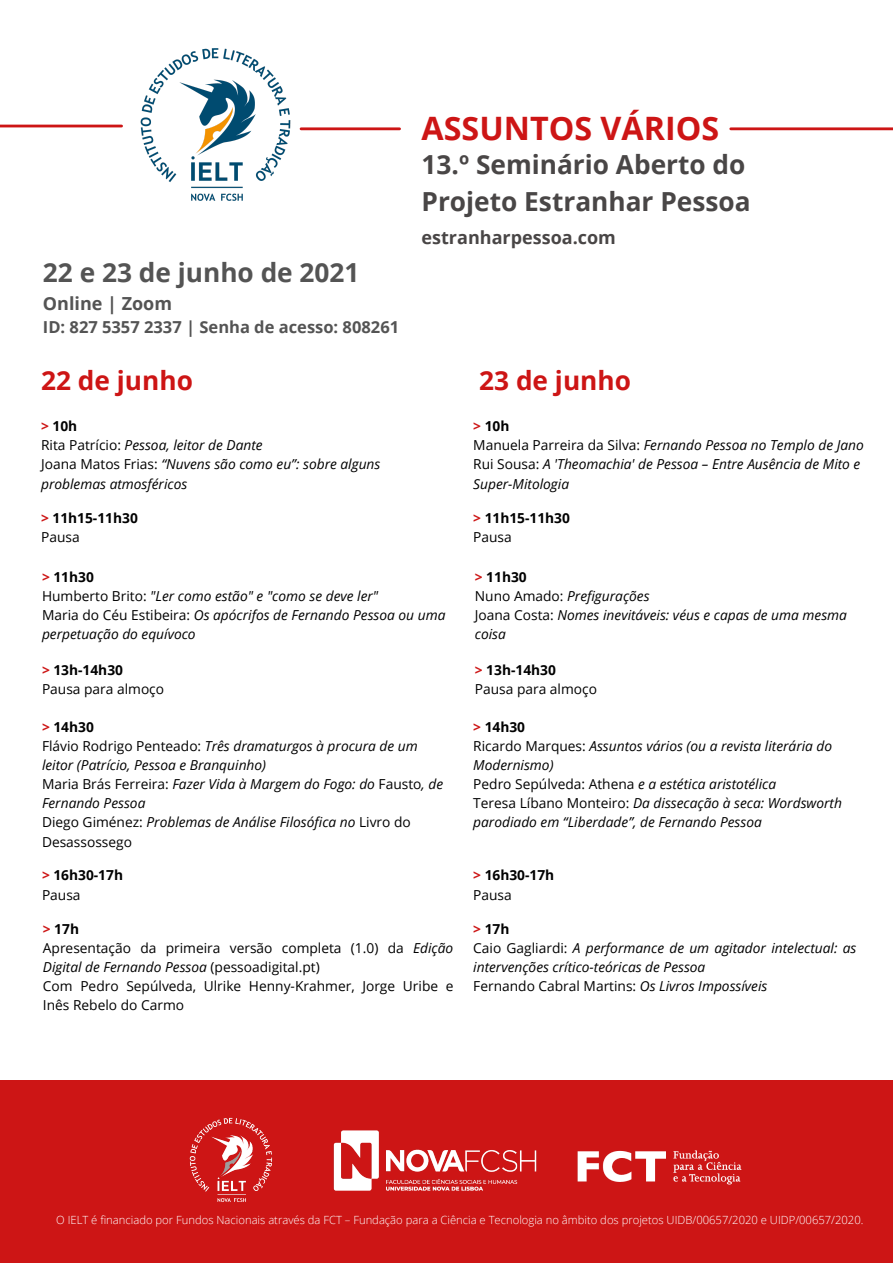
<style>
.page{position:relative;width:893px;height:1263px;background:#fff}
.page>*{position:absolute;margin:0;border:0;box-sizing:border-box;transform-origin:0 0}
.t1{font:700 32.25px "Open Sans";color:#cd1515}
.t2{font:700 26.25px/36.6px "Open Sans";color:#494646}
.t3{font:700 26.25px "Open Sans";color:#545454}
.t4{font:700 26.25px "Open Sans";color:#cd1515}
.t5{font:700 18px "Open Sans";color:#494646}
.t6{font:700 18px "Open Sans";color:#545454}
.t7{font:700 16.5px "Open Sans";color:#545454}
.t8{font:italic 13.73px/19.1px "Open Sans";color:#000}
.t9{font:13.73px/19.1px "Open Sans";color:#000}
.t10{font:700 13.73px "Open Sans";color:#000}
.t11{font:300 11.25px "Open Sans";color:#fff}
.s1{color:#cd1515}
.s2{font-style:normal}
.s3{font-style:italic}
</style>
<div class="page">
<div style="left:0;top:1079px;width:893px;height:184px;background:#cd1515"></div>
<hr style="left:0;top:125px;width:122px;height:2px;background:#cd1515">
<img style="left:140px;top:48px;width:167px;height:153px">
<img style="left:189px;top:1117px;width:84px;height:85px">
<img style="left:333px;top:1130px;width:204px;height:61px">
<img style="left:577px;top:1150px;width:165px;height:35px">
<hr style="left:301px;top:127px;width:98px;height:3px;background:#cd1515">
<hr style="left:731px;top:127px;width:162px;height:3px;background:#cd1515">
<p class="t1" style="left:421px;top:105px;width:299px">ASSUNTOS VÁRIOS</p>
<p class="t2" style="left:421px;top:146px;width:330px">13.º Seminário Aberto do<br>Projeto Estranhar Pessoa</p>
<p class="t5" style="left:421px;top:225px;width:196px">estranharpessoa.com</p>
<p class="t3" style="left:43px;top:254px;width:318px">22 e 23 de junho de 2021</p>
<p class="t6" style="left:43px;top:290px;width:131px">Online | Zoom</p>
<p class="t7" style="left:43px;top:315px;width:358px">ID: 827 5357 2337 | Senha de acesso: 808261</p>
<p class="t4" style="left:41px;top:362px;width:153px">22 de junho</p>
<p class="t4" style="left:479px;top:362px;width:153px">23 de junho</p>
<p class="t10" style="left:41px;top:416px;width:38px"><span class="s1">&gt;</span> 10h</p>
<p class="t8" style="left:41px;top:435px;width:223px"><span class="s2">Rita Patrício:</span> Pessoa, leitor de Dante</p>
<p class="t8" style="left:41px;top:454px;width:341px"><span class="s2">Joana Matos Frias:</span> “Nuvens são como eu”: sobre alguns problemas atmosféricos</p>
<p class="t10" style="left:41px;top:509px;width:98px"><span class="s1">&gt;</span> 11h15-11h30</p>
<p class="t9" style="left:41px;top:528px;width:40px">Pausa</p>
<p class="t10" style="left:42px;top:567px;width:53px"><span class="s1">&gt;</span> 11h30</p>
<p class="t8" style="left:42px;top:586px;width:338px"><span class="s2">Humberto Brito:</span> "Ler como estão" e "como se deve ler"</p>
<p class="t8" style="left:42px;top:605px;width:405px"><span class="s2">Maria do Céu Estibeira:</span> Os apócrifos de Fernando Pessoa ou uma perpetuação do equívoco</p>
<p class="t10" style="left:42px;top:660px;width:83px"><span class="s1">&gt;</span> 13h-14h30</p>
<p class="t9" style="left:42px;top:679px;width:124px">Pausa para almoço</p>
<p class="t10" style="left:42px;top:717px;width:53px"><span class="s1">&gt;</span> 14h30</p>
<p class="t8" style="left:42px;top:736px;width:377px"><span class="s2">Flávio Rodrigo Penteado:</span> Três dramaturgos à procura de um leitor (Patrício, Pessoa e Branquinho)</p>
<p class="t8" style="left:42px;top:774px;width:402px"><span class="s2">Maria Brás Ferreira:</span> Fazer Vida à Margem do Fogo: do <span class="s2">Fausto</span>, de<br>Fernando Pessoa</p>
<p class="t9" style="left:42px;top:812px;width:370px">Diego Giménez: <span class="s3">Problemas de Análise Filosófica no</span> Livro do<br>Desassossego</p>
<p class="t10" style="left:42px;top:866px;width:83px"><span class="s1">&gt;</span> 16h30-17h</p>
<p class="t9" style="left:42px;top:885px;width:40px">Pausa</p>
<p class="t10" style="left:43px;top:919px;width:38px"><span class="s1">&gt;</span> 17h</p>
<p class="t9" style="left:43px;top:938px;width:412px">Apresentação da primeira versão completa (1.0) da <span class="s3">Edição<br>Digital de Fernando Pessoa</span> (pessoadigital.pt)</p>
<p class="t9" style="left:43px;top:976px;width:412px">Com Pedro Sepúlveda, Ulrike Henny-Krahmer, Jorge Uribe e<br>Inês Rebelo do Carmo</p>
<p class="t10" style="left:473px;top:416px;width:38px"><span class="s1">&gt;</span> 10h</p>
<p class="t8" style="left:473px;top:435px;width:392px"><span class="s2">Manuela Parreira da Silva:</span> Fernando Pessoa no Templo de Jano</p>
<p class="t8" style="left:473px;top:454px;width:389px"><span class="s2">Rui Sousa:</span> A 'Theomachia' de Pessoa – Entre Ausência de Mito e<br>Super-Mitologia</p>
<p class="t10" style="left:473px;top:509px;width:98px"><span class="s1">&gt;</span> 11h15-11h30</p>
<p class="t9" style="left:473px;top:528px;width:40px">Pausa</p>
<p class="t10" style="left:475px;top:567px;width:53px"><span class="s1">&gt;</span> 11h30</p>
<p class="t8" style="left:475px;top:586px;width:176px"><span class="s2">Nuno Amado:</span> Prefigurações</p>
<p class="t8" style="left:475px;top:605px;width:374px"><span class="s2">Joana Costa:</span> Nomes inevitáveis: véus e capas de uma mesma coisa</p>
<p class="t10" style="left:475px;top:660px;width:83px"><span class="s1">&gt;</span> 13h-14h30</p>
<p class="t9" style="left:475px;top:679px;width:124px">Pausa para almoço</p>
<p class="t10" style="left:473px;top:717px;width:53px"><span class="s1">&gt;</span> 14h30</p>
<p class="t8" style="left:473px;top:736px;width:360px"><span class="s2">Ricardo Marques:</span> Assuntos vários (ou a revista literária do<br>Modernismo)</p>
<p class="t8" style="left:473px;top:774px;width:304px"><span class="s2">Pedro Sepúlveda: Athena</span> e a estética aristotélica</p>
<p class="t8" style="left:473px;top:793px;width:370px"><span class="s2">Teresa Líbano Monteiro:</span> Da dissecação à seca: Wordsworth parodiado em “Liberdade”, de Fernando Pessoa</p>
<p class="t10" style="left:473px;top:866px;width:83px"><span class="s1">&gt;</span> 16h30-17h</p>
<p class="t9" style="left:473px;top:885px;width:40px">Pausa</p>
<p class="t10" style="left:473px;top:919px;width:38px"><span class="s1">&gt;</span> 17h</p>
<p class="t8" style="left:473px;top:938px;width:385px"><span class="s2">Caio Gagliardi:</span> A performance de um agitador intelectual: as intervenções crítico-teóricas de Pessoa</p>
<p class="t9" style="left:473px;top:976px;width:296px">Fernando Cabral Martins: <span class="s3">Os Livros Impossíveis</span></p>
<p class="t11" style="left:56px;top:1212px;width:809px">O IELT é financiado por Fundos Nacionais através da FCT – Fundação para a Ciência e Tecnologia no âmbito dos projetos UIDB/00657/2020 e UIDP/00657/2020.</p>
</div>
